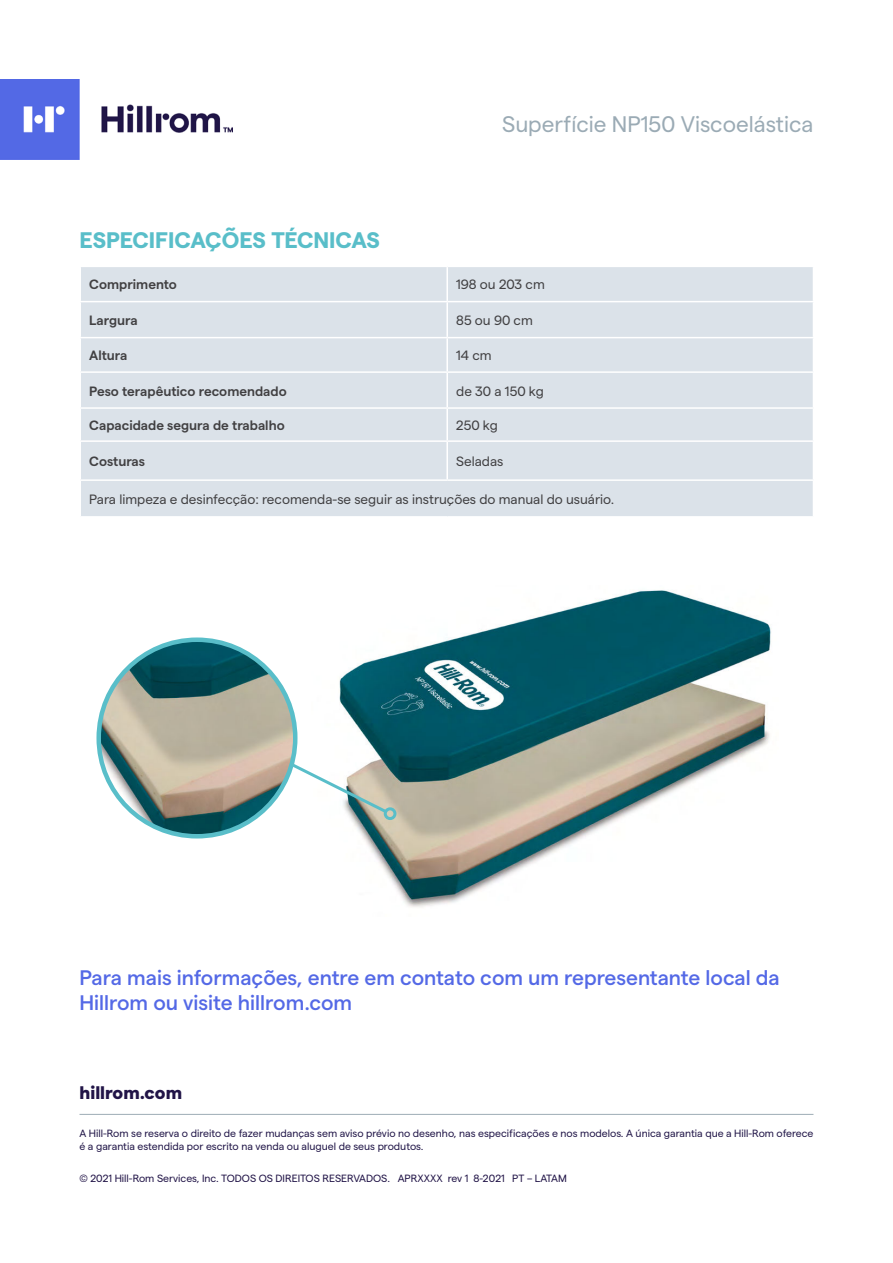
<style>
.page{position:relative;width:893px;height:1263px;background:#fff}
.page>*{position:absolute;margin:0;border:0;box-sizing:border-box;transform-origin:0 0}
.t1{font:22.5px "Matter";color:#9babb5}
.t2{font:700 22.5px "Matter";color:#59bec9}
.t3{font:500 21px/25.2px "Matter";color:#5469e6}
.t4{font:800 18px "Matter";color:#211447}
.t5{font:13.5px "Matter";color:#414042}
.t6{font:600 13.5px "Matter";color:#414042}
.t7{font:10.5px/12.6px "Matter";color:#201547}
.t8{font:10.5px "Matter";color:#211447}
</style>
<div class="page">
<img style="left:0;top:80px;width:232px;height:80px">
<hr style="left:80px;top:1114px;width:733px;height:1px;background:#9dacb5">
<div style="left:81px;top:267px;width:732px;height:249px;background:#dbe2e9"></div>
<hr style="left:446px;top:267px;width:2px;height:34px;background:#fff">
<hr style="left:80px;top:301px;width:367px;height:1px;background:#fff">
<hr style="left:447px;top:301px;width:367px;height:1px;background:#fff">
<hr style="left:446px;top:302px;width:2px;height:35px;background:#fff">
<hr style="left:80px;top:337px;width:367px;height:1px;background:#fff">
<hr style="left:447px;top:337px;width:367px;height:1px;background:#fff">
<hr style="left:446px;top:338px;width:2px;height:33px;background:#fff">
<hr style="left:80px;top:371px;width:367px;height:2px;background:#fff">
<hr style="left:447px;top:371px;width:367px;height:2px;background:#fff">
<hr style="left:446px;top:373px;width:2px;height:34px;background:#fff">
<hr style="left:80px;top:407px;width:367px;height:2px;background:#fff">
<hr style="left:447px;top:407px;width:367px;height:2px;background:#fff">
<hr style="left:446px;top:409px;width:2px;height:31px;background:#fff">
<hr style="left:80px;top:440px;width:367px;height:2px;background:#fff">
<hr style="left:447px;top:440px;width:367px;height:2px;background:#fff">
<hr style="left:446px;top:442px;width:2px;height:37px;background:#fff">
<hr style="left:80px;top:479px;width:367px;height:2px;background:#fff">
<hr style="left:447px;top:479px;width:367px;height:2px;background:#fff">
<img style="left:339px;top:590px;width:432px;height:317px">
<svg style="left:265px;top:749px;width:125px;height:67px"></svg>
<div style="left:384px;top:807px;width:12px;height:13px;border:3px solid #59bec9;border-radius:50%"></div>
<img style="left:99px;top:640px;width:196px;height:196px;border-radius:98px">
<div style="left:96px;top:637px;width:201px;height:201px;border:5px solid #59bec9;border-radius:50%"></div>
<h1 class="t2" style="left:80px;top:227px;width:302px">ESPECIFICAÇÕES TÉCNICAS</h1>
<h1 class="t1" style="left:502px;top:114px;width:313px">Superfície NP150 Viscoelástica</h1>
<p class="t6" style="left:89px;top:278px;width:89px">Comprimento</p>
<p class="t5" style="left:456px;top:278px;width:90px">198 ou 203 cm</p>
<p class="t6" style="left:89px;top:314px;width:50px">Largura</p>
<p class="t5" style="left:456px;top:314px;width:78px">85 ou 90 cm</p>
<p class="t6" style="left:89px;top:349px;width:40px">Altura</p>
<p class="t5" style="left:456px;top:349px;width:37px">14 cm</p>
<p class="t6" style="left:89px;top:385px;width:199px">Peso terapêutico recomendado</p>
<p class="t5" style="left:456px;top:385px;width:89px">de 30 a 150 kg</p>
<p class="t6" style="left:89px;top:419px;width:197px">Capacidade segura de trabalho</p>
<p class="t5" style="left:456px;top:419px;width:43px">250 kg</p>
<p class="t6" style="left:89px;top:455px;width:57px">Costuras</p>
<p class="t5" style="left:456px;top:455px;width:49px">Seladas</p>
<p class="t5" style="left:89px;top:493px;width:527px">Para limpeza e desinfecção: recomenda-se seguir as instruções do manual do usuário.</p>
<h2 class="t3" style="left:80px;top:965px;width:702px">Para mais informações, entre em contato com um representante local da<br>Hillrom ou visite hillrom.com</h2>
<h3 class="t4" style="left:80px;top:1083px;width:104px">hillrom.com</h3>
<p class="t7" style="left:80px;top:1128px;width:735px">A Hill-Rom se reserva o direito de fazer mudanças sem aviso prévio no desenho, nas especificações e nos modelos. A única garantia que a Hill-Rom oferece é a garantia estendida por escrito na venda ou aluguel de seus produtos.</p>
<p class="t8" style="left:80px;top:1174px;width:489px">© 2021 Hill-Rom Services, Inc. TODOS OS DIREITOS RESERVADOS. APRXXXX rev 1 8-2021 PT – LATAM</p>
</div>
